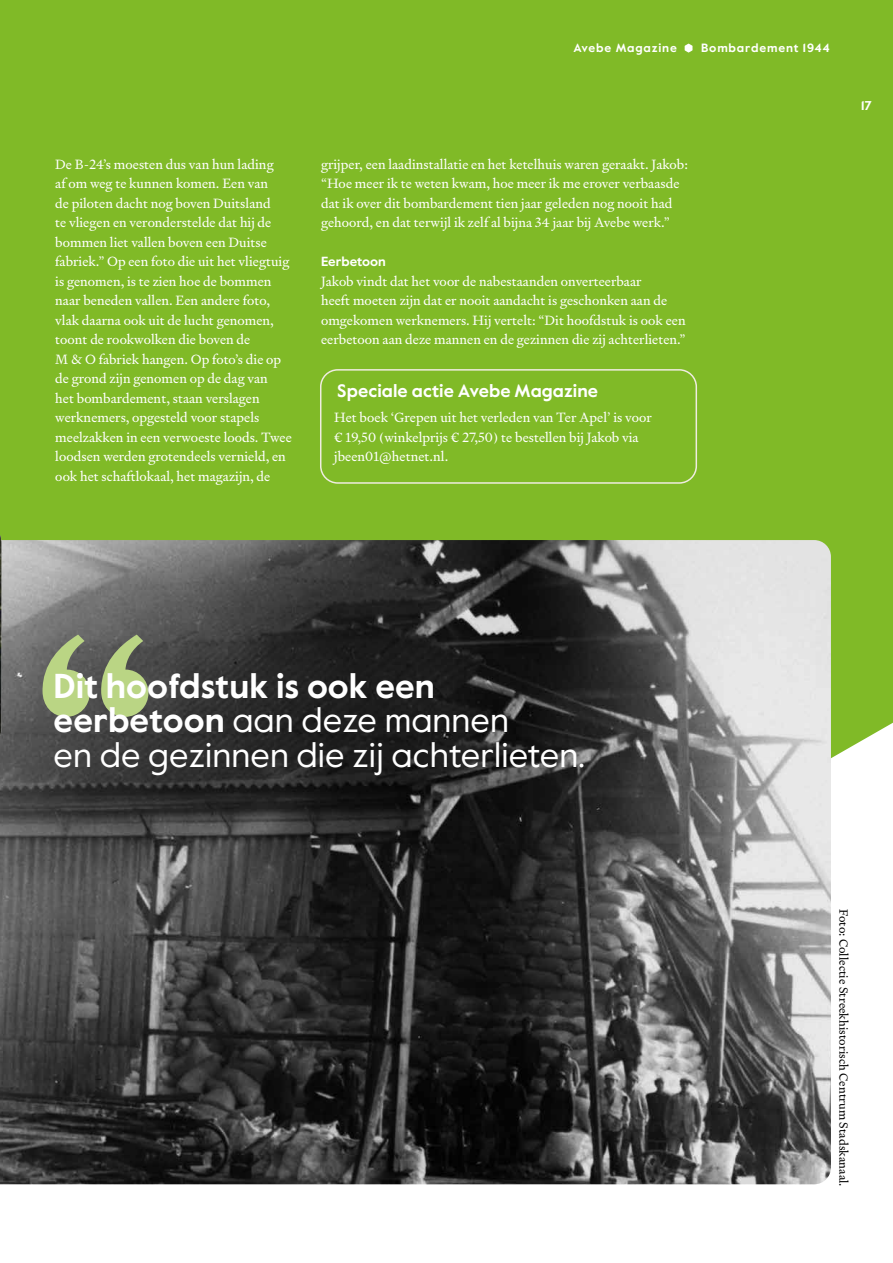
<style>
.page{position:relative;width:893px;height:1263px;background:#fff}
.page>*{position:absolute;margin:0;border:0;box-sizing:border-box;transform-origin:0 0}
.t1{font:34.5px/34.5px "Value Sans Pro";color:#fff}
.t2{font:700 18px "Value Sans Pro";letter-spacing:.005em;color:#fff}
.t3{font:13.5px/19.5px "Signifier";color:#fff}
.t4{font:700 13.2px "Value Sans Pro";color:#fff}
.t5{font:700 12.75px "Value Sans Pro";color:#fff}
.t6{font:12px "Signifier";color:#000}
.t7{font:700 12px "Value Sans Pro";letter-spacing:.07em;color:#fff}
.s1{font-weight:700}
</style>
<div class="page">
<div style="left:0;top:0;width:893px;height:758px;background:#80ba27"></div>
<img style="left:0;top:540px;width:831px;height:644px">
<svg style="left:685px;top:44px;width:8px;height:9px"></svg>
<svg style="left:43px;top:635px;width:105px;height:82px;background:#8d9c70"></svg>
<div style="left:320px;top:369px;width:377px;height:115px;border:2px solid #efece0;border-radius:17px"></div>
<svg style="left:0;top:419px;width:1px;height:433px"></svg>
<img style="left:0;top:535px;width:1px;height:201px">
<p class="t7" style="left:573px;top:40px;width:105px">Avebe Magazine</p>
<p class="t7" style="left:701px;top:40px;width:130px">Bombardement 1944</p>
<p class="t3" style="left:55px;top:154px;width:238px">De B-24’s moesten dus van hun lading<br>af om weg te kunnen komen. Een van<br>de piloten dacht nog boven Duitsland<br>te vliegen en veronderstelde dat hij de bommen liet vallen boven een Duitse fabriek.” Op een foto die uit het vliegtuig is genomen, is te zien hoe de bommen naar beneden vallen. Een andere foto, vlak daarna ook uit de lucht genomen, toont de rookwolken die boven de<br>M &amp; O fabriek hangen. Op foto’s die op de grond zijn genomen op de dag van<br>het bombardement, staan verslagen werknemers, opgesteld voor stapels meelzakken in een verwoeste loods. Twee loodsen werden grotendeels vernield, en ook het schaftlokaal, het magazijn, de</p>
<p class="t3" style="left:321px;top:154px;width:368px">grijper, een laadinstallatie en het ketelhuis waren geraakt. Jakob: “Hoe meer ik te weten kwam, hoe meer ik me erover verbaasde dat ik over dit bombardement tien jaar geleden nog nooit had gehoord, en dat terwijl ik zelf al bijna 34 jaar bij Avebe werk.”</p>
<p class="t4" style="left:321px;top:254px;width:66px">Eerbetoon</p>
<p class="t3" style="left:321px;top:271px;width:366px">Jakob vindt dat het voor de nabestaanden onverteerbaar<br>heeft moeten zijn dat er nooit aandacht is geschonken aan de omgekomen werknemers. Hij vertelt: “Dit hoofdstuk is ook een eerbetoon aan deze mannen en de gezinnen die zij achterlieten.”</p>
<h2 class="t2" style="left:337px;top:380px;width:262px">Speciale actie Avebe Magazine</h2>
<p class="t3" style="left:334px;top:408px;width:319px">Het boek ‘Grepen uit het verleden van Ter Apel’ is voor € 19,50 (winkelprijs € 27,50) te bestellen bij Jakob via jbeen01@hetnet.nl.</p>
<p class="t5" style="left:861px;top:98px;width:12px">17</p>
<h1 class="t1" style="left:54px;top:669px;width:533px"><span class="s1">Dit hoofdstuk is ook een eerbetoon</span> aan deze mannen<br>en de gezinnen die zij achterlieten.</h1>
<p class="t6" style="left:851px;top:909px;width:279px;rotate:90deg">Foto: Collectie Streekhistorisch Centrum Stadskanaal.</p>
</div>
